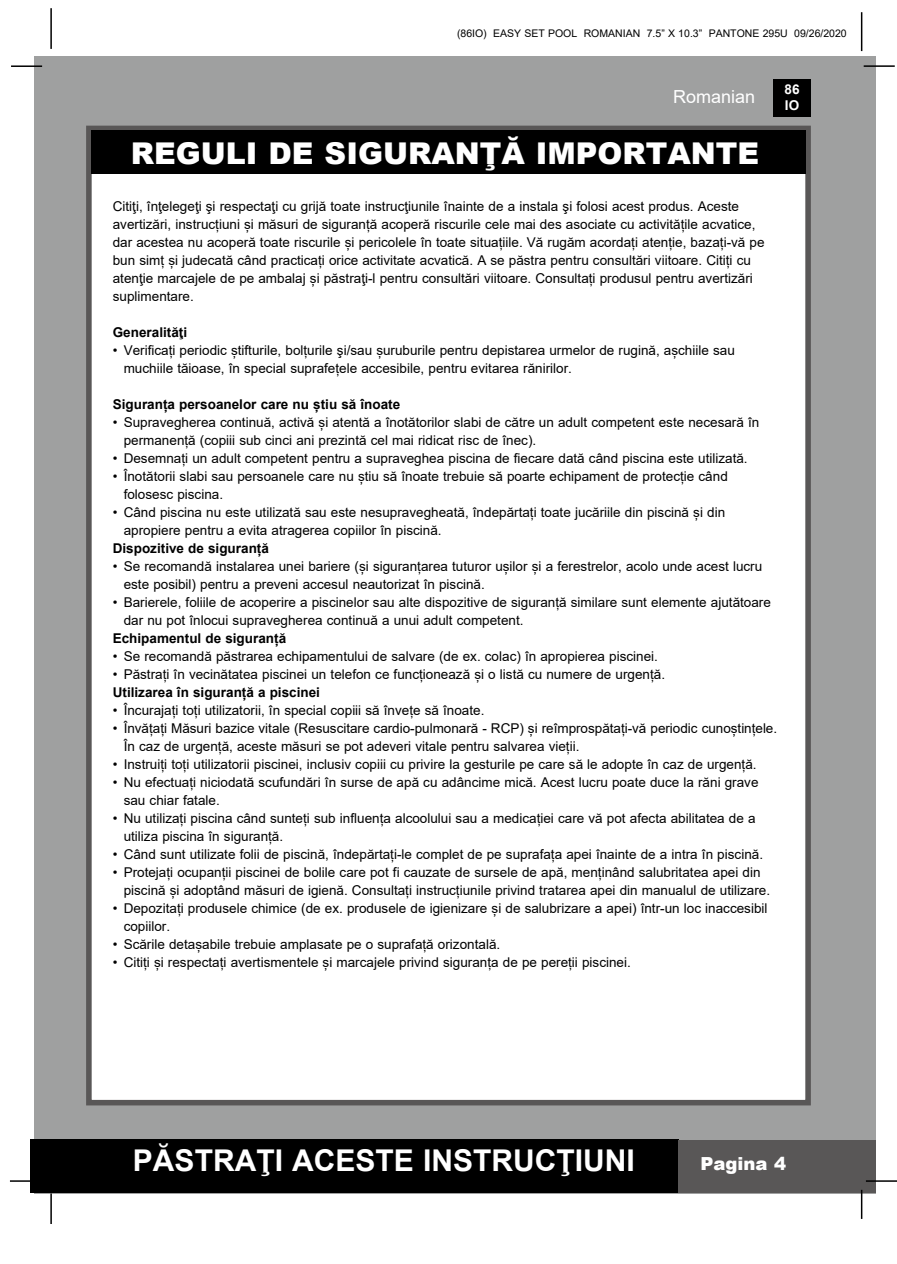
<style>
.page{position:relative;width:897px;height:1264px;background:#fff}
.page>*{position:absolute;margin:0;border:0;box-sizing:border-box;transform-origin:0 0}
.t1{font:900 30px "Arial";color:#fff}
.t2{font:700 30px "Arial";color:#fff}
.t3{font:18px "Arial";color:#fff}
.t4{font:900 18px "Arial";color:#fff}
.t5{font:13.5px/18px "Arial";color:#000}
.t6{font:700 13.5px "Arial";color:#000}
.t7{font:700 13.5px/16.2px "Arial";color:#fff}
.t8{font:10.5px "Arial";color:#000}
</style>
<div class="page">
<div style="left:34px;top:56px;width:841px;height:1137px;background:#9fa0a0"></div>
<div style="left:773px;top:79px;width:37px;height:38px;background:#000"></div>
<hr style="left:863px;top:65px;width:31px;height:2px;background:#000">
<hr style="left:50px;top:8px;width:2px;height:41px;background:#000">
<hr style="left:860px;top:12px;width:2px;height:39px;background:#000">
<div style="left:30px;top:1140px;width:648px;height:53px;background:#000"></div>
<div style="left:678px;top:1140px;width:197px;height:53px;background:#595757"></div>
<hr style="left:865px;top:1180px;width:31px;height:1px;background:#000">
<hr style="left:860px;top:1189px;width:2px;height:30px;background:#000">
<hr style="left:50px;top:1193px;width:2px;height:31px;background:#000">
<hr style="left:10px;top:1180px;width:31px;height:1px;background:#000">
<hr style="left:11px;top:65px;width:31px;height:2px;background:#000">
<div style="left:86px;top:126px;width:724px;height:979px;background:#fff;border:6px solid #595757"></div>
<div style="left:91px;top:130px;width:715px;height:44px;background:#000"></div>
<p class="t8" style="left:457px;top:26px;width:391px">(86IO) EASY SET POOL ROMANIAN 7.5” X 10.3” PANTONE 295U 09/26/2020</p>
<h2 class="t3" style="left:673px;top:84px;width:84px">Romanian</h2>
<p class="t7" style="left:784px;top:81px;width:17px">86<br>IO</p>
<h1 class="t1" style="left:131px;top:131px;width:629px">REGULI DE SIGURANŢĂ IMPORTANTE</h1>
<p class="t5" style="left:113px;top:197px;width:653px">Citiţi, înţelegeţi şi respectaţi cu grijă toate instrucţiunile înainte de a instala şi folosi acest produs. Aceste avertizări, instrucțiuni și măsuri de siguranță acoperă riscurile cele mai des asociate cu activitățile acvatice, dar acestea nu acoperă toate riscurile și pericolele în toate situațiile. Vă rugăm acordați atenție, bazați-vă pe bun simț și judecată când practicați orice activitate acvatică. A se păstra pentru consultări viitoare. Citiți cu atenţie marcajele de pe ambalaj și păstraţi-l pentru consultări viitoare. Consultați produsul pentru avertizări suplimentare.</p>
<p class="t6" style="left:113px;top:323px;width:76px">Generalităţi</p>
<p class="t5" style="left:124px;top:341px;width:612px;text-indent:-11px">• Verificați periodic știfturile, bolțurile şi/sau șuruburile pentru depistarea urmelor de rugină, așchiile sau muchiile tăioase, în special suprafețele accesibile, pentru evitarea rănirilor.</p>
<p class="t6" style="left:113px;top:395px;width:289px">Siguranța persoanelor care nu știu să înoate</p>
<p class="t5" style="left:124px;top:413px;width:637px;text-indent:-11px">• Supravegherea continuă, activă și atentă a înotătorilor slabi de către un adult competent este necesară în permanență (copiii sub cinci ani prezintă cel mai ridicat risc de înec).</p>
<p class="t5" style="left:113px;top:449px;width:636px">• Desemnați un adult competent pentru a supraveghea piscina de fiecare dată când piscina este utilizată.</p>
<p class="t5" style="left:124px;top:467px;width:605px;text-indent:-11px">• Înotătorii slabi sau persoanele care nu știu să înoate trebuie să poarte echipament de protecție când folosesc piscina.</p>
<p class="t5" style="left:124px;top:503px;width:603px;text-indent:-11px">• Când piscina nu este utilizată sau este nesupravegheată, îndepărtați toate jucăriile din piscină și din apropiere pentru a evita atragerea copiilor în piscină.</p>
<p class="t6" style="left:113px;top:539px;width:158px">Dispozitive de siguranță</p>
<p class="t5" style="left:124px;top:557px;width:640px;text-indent:-11px">• Se recomandă instalarea unei bariere (și siguranțarea tuturor ușilor și a ferestrelor, acolo unde acest lucru este posibil) pentru a preveni accesul neautorizat în piscină.</p>
<p class="t5" style="left:124px;top:593px;width:648px;text-indent:-11px">• Barierele, foliile de acoperire a piscinelor sau alte dispozitive de siguranță similare sunt elemente ajutătoare dar nu pot înlocui supravegherea continuă a unui adult competent.</p>
<p class="t6" style="left:113px;top:629px;width:175px">Echipamentul de siguranță</p>
<p class="t5" style="left:113px;top:647px;width:546px">• Se recomandă păstrarea echipamentului de salvare (de ex. colac) în apropierea piscinei.</p>
<p class="t5" style="left:113px;top:665px;width:553px">• Păstrați în vecinătatea piscinei un telefon ce funcționează și o listă cu numere de urgență.</p>
<p class="t6" style="left:113px;top:683px;width:209px">Utilizarea în siguranță a piscinei</p>
<p class="t5" style="left:113px;top:701px;width:373px">• Încurajați toți utilizatorii, în special copiii să învețe să înoate.</p>
<p class="t5" style="left:124px;top:719px;width:655px;text-indent:-11px">• Învățați Măsuri bazice vitale (Resuscitare cardio-pulmonară - RCP) și reîmprospătați-vă periodic cunoștințele.<br>În caz de urgență, aceste măsuri se pot adeveri vitale pentru salvarea vieții.</p>
<p class="t5" style="left:113px;top:755px;width:645px">• Instruiți toți utilizatorii piscinei, inclusiv copiii cu privire la gesturile pe care să le adopte în caz de urgență.</p>
<p class="t5" style="left:124px;top:773px;width:636px;text-indent:-11px">• Nu efectuați niciodată scufundări în surse de apă cu adâncime mică. Acest lucru poate duce la răni grave sau chiar fatale.</p>
<p class="t5" style="left:124px;top:809px;width:633px;text-indent:-11px">• Nu utilizați piscina când sunteți sub influența alcoolului sau a medicației care vă pot afecta abilitatea de a utiliza piscina în siguranță.</p>
<p class="t5" style="left:113px;top:845px;width:651px">• Când sunt utilizate folii de piscină, îndepărtați-le complet de pe suprafața apei înainte de a intra în piscină.</p>
<p class="t5" style="left:124px;top:863px;width:648px;text-indent:-11px">• Protejați ocupanții piscinei de bolile care pot fi cauzate de sursele de apă, menținând salubritatea apei din piscină și adoptând măsuri de igienă. Consultați instrucțiunile privind tratarea apei din manualul de utilizare.</p>
<p class="t5" style="left:124px;top:899px;width:645px;text-indent:-11px">• Depozitați produsele chimice (de ex. produsele de igienizare și de salubrizare a apei) într-un loc inaccesibil copiilor.</p>
<p class="t5" style="left:113px;top:935px;width:389px">• Scările detașabile trebuie amplasate pe o suprafață orizontală.</p>
<p class="t5" style="left:113px;top:953px;width:519px">• Citiți și respectați avertismentele și marcajele privind siguranța de pe pereții piscinei.</p>
<h1 class="t2" style="left:133px;top:1139px;width:503px">PĂSTRAŢI ACESTE INSTRUCŢIUNI</h1>
<h2 class="t4" style="left:700px;top:1150px;width:87px">Pagina 4</h2>
</div>
